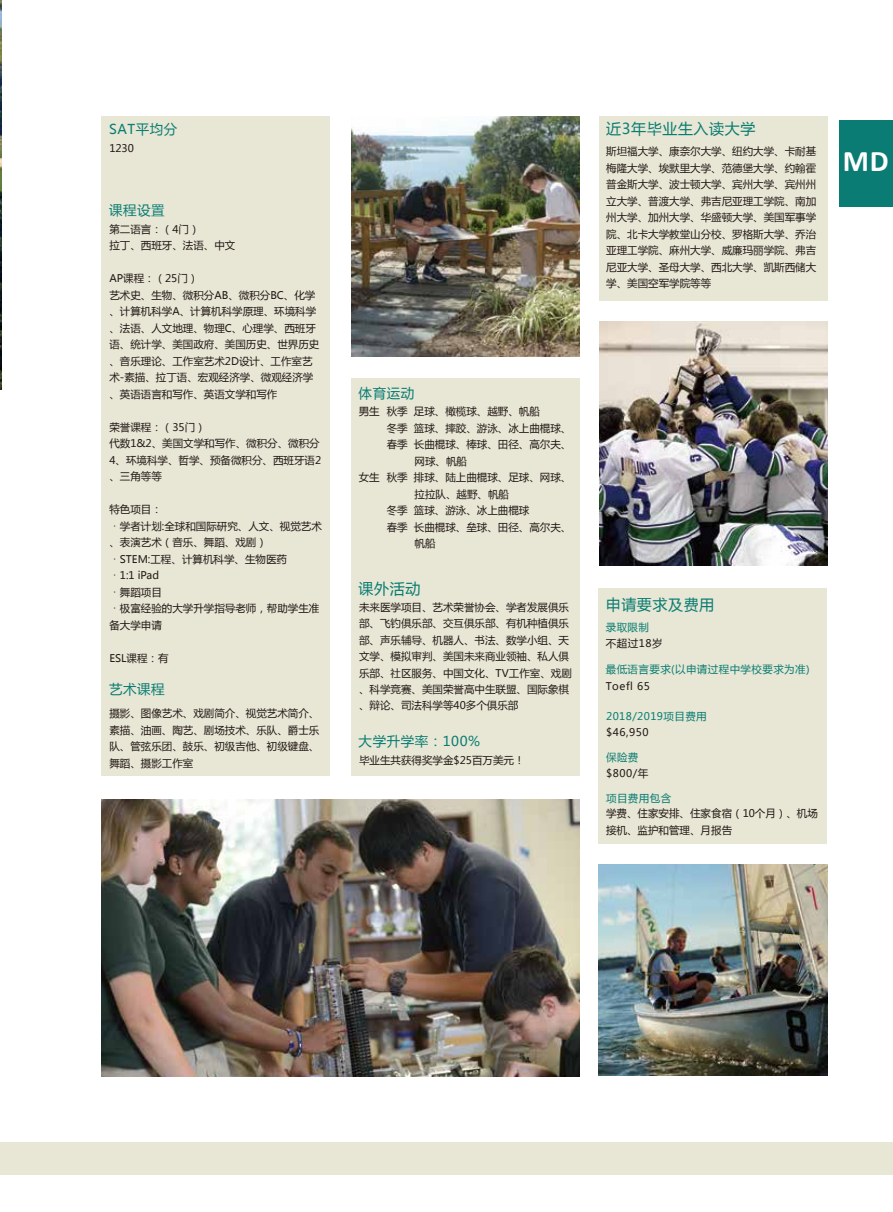
<style>
.page{position:relative;width:893px;height:1212px;background:#fff}
.page>*{position:absolute;margin:0;border:0;box-sizing:border-box;transform-origin:0 0}
.t1{font:700 30px "Calibri";color:#fff}
.t2{font:15px "Microsoft Ya Hei";letter-spacing:.04em;color:#0a7c73}
.t3{font:13.5px "Microsoft Ya Hei";letter-spacing:.04em;color:#0a7c73}
.t4{font:10.5px/16.5px "Microsoft Ya Hei";color:#221815}
.t5{font:10.5px "Microsoft Ya Hei";letter-spacing:.04em;color:#0a7c73}
.s1{font-family:"Adobe Song Std";font-weight:300}
</style>
<div class="page">
<div style="left:599px;top:116px;width:228px;height:184px;background:#e8e7d5"></div>
<div style="left:598px;top:588px;width:229px;height:255px;background:#e8e7d5"></div>
<div style="left:351px;top:378px;width:228px;height:398px;background:#e8e7d5"></div>
<div style="left:102px;top:116px;width:228px;height:660px;background:#e8e7d5"></div>
<img style="left:0;top:0;width:2px;height:389px">
<div style="left:0;top:1143px;width:893px;height:32px;background:#e8e7d5"></div>
<div style="left:840px;top:120px;width:53px;height:86px;background:#0a7c73"></div>
<img style="left:352px;top:116px;width:227px;height:241px">
<img style="left:599px;top:321px;width:228px;height:244px">
<img style="left:599px;top:865px;width:228px;height:210px">
<img style="left:102px;top:799px;width:477px;height:277px">
<p class="t3" style="left:109px;top:120px;width:70px">SAT平均分</p>
<p class="t4" style="left:109px;top:139px;width:26px">1230</p>
<p class="t3" style="left:109px;top:201px;width:57px">课程设置</p>
<p class="t4" style="left:109px;top:221px;width:127px">第二语言：（4门）<br>拉丁、西班牙、法语、中文</p>
<p class="t4" style="left:109px;top:270px;width:211px">AP课程：（25门）<br>艺术史、生物、微积分AB、微积分BC、化学、计算机科学A、计算机科学原理、环境科学、法语、人文地理、物理C、心理学、西班牙语、统计学、美国政府、美国历史、世界历史、音乐理论、工作室艺术2D设计、工作室艺术-素描、拉丁语、宏观经济学、微观经济学、英语语言和写作、英语文学和写作</p>
<p class="t4" style="left:109px;top:419px;width:213px">荣誉课程：（35门）<br>代数1&amp;2、美国文学和写作、微积分、微积分<br>4、环境科学、哲学、预备微积分、西班牙语2、三角等等</p>
<p class="t4" style="left:109px;top:501px;width:214px">特色项目：<br><span class="s1">·</span>学者计划:全球和国际研究、人文、视觉艺术、表演艺术（音乐、舞蹈、戏剧）<br><span class="s1">·</span>STEM:工程、计算机科学、生物医药<br><span class="s1">·</span>1:1 iPad<br><span class="s1">·</span>舞蹈项目<br><span class="s1">·</span>极富经验的大学升学指导老师，帮助学生准备大学申请</p>
<p class="t4" style="left:109px;top:649px;width:61px">ESL课程：有</p>
<p class="t3" style="left:109px;top:680px;width:57px">艺术课程</p>
<p class="t4" style="left:109px;top:705px;width:211px;text-align:justify">摄影、图像艺术、戏剧简介、视觉艺术简介、素描、油画、陶艺、剧场技术、乐队、爵士乐队、管弦乐团、鼓乐、初级吉他、初级键盘、舞蹈、摄影工作室</p>
<h2 class="t2" style="left:606px;top:118px;width:151px">近3年毕业生入读大学</h2>
<p class="t4" style="left:606px;top:143px;width:211px;text-align:justify">斯坦福大学、康奈尔大学、纽约大学、卡耐基梅隆大学、埃默里大学、范德堡大学、约翰霍普金斯大学、波士顿大学、宾州大学、宾州州立大学、普渡大学、弗吉尼亚理工学院、南加州大学、加州大学、华盛顿大学、美国军事学院、北卡大学教堂山分校、罗格斯大学、乔治亚理工学院、麻州大学、威廉玛丽学院、弗吉尼亚大学、圣母大学、西北大学、凯斯西储大学、美国空军学院等等</p>
<h1 class="t1" style="left:843px;top:140px;width:47px">MD</h1>
<p class="t3" style="left:359px;top:384px;width:57px">体育运动</p>
<p class="t4" style="left:387px;top:403px;width:155px">秋季 足球、橄榄球、越野、帆船</p>
<p class="t4" style="left:387px;top:419px;width:186px">冬季 篮球、摔跤、游泳、冰上曲棍球、</p>
<p class="t4" style="left:387px;top:436px;width:186px">春季 长曲棍球、棒球、田径、高尔夫、</p>
<p class="t4" style="left:415px;top:452px;width:54px">网球、帆船</p>
<p class="t4" style="left:387px;top:469px;width:186px">秋季 排球、陆上曲棍球、足球、网球、</p>
<p class="t4" style="left:415px;top:485px;width:96px">拉拉队、越野、帆船</p>
<p class="t4" style="left:387px;top:502px;width:144px">冬季 篮球、游泳、冰上曲棍球</p>
<p class="t4" style="left:387px;top:518px;width:186px">春季 长曲棍球、垒球、田径、高尔夫、</p>
<p class="t4" style="left:415px;top:535px;width:22px">帆船</p>
<p class="t4" style="left:359px;top:403px;width:22px">男生</p>
<p class="t4" style="left:359px;top:469px;width:22px">女生</p>
<h2 class="t2" style="left:359px;top:578px;width:63px">课外活动</h2>
<p class="t4" style="left:359px;top:598px;width:214px">未来医学项目、艺术荣誉协会、学者发展俱乐部、飞钓俱乐部、交互俱乐部、有机种植俱乐部、声乐辅导、机器人、书法、数学小组、天文学、模拟审判、美国未来商业领袖、私人俱乐部、社区服务、中国文化、TV工作室、戏剧、科学竞赛、美国荣誉高中生联盟、国际象棋、辩论、司法科学等40多个俱乐部</p>
<p class="t3" style="left:359px;top:731px;width:123px">大学升学率：100%</p>
<p class="t4" style="left:359px;top:751px;width:167px">毕业生共获得奖学金$25百万美元！</p>
<h2 class="t2" style="left:606px;top:595px;width:110px">申请要求及费用</h2>
<p class="t5" style="left:606px;top:620px;width:45px">录取限制</p>
<p class="t5" style="left:606px;top:662px;width:205px">最低语言要求(以申请过程中学校要求为准)</p>
<p class="t4" style="left:606px;top:677px;width:46px">Toefl 65</p>
<p class="t4" style="left:606px;top:634px;width:58px">不超过18岁</p>
<p class="t5" style="left:606px;top:709px;width:102px">2018/2019项目费用</p>
<p class="t4" style="left:606px;top:724px;width:44px">$46,950</p>
<p class="t5" style="left:606px;top:750px;width:34px">保险费</p>
<p class="t4" style="left:606px;top:765px;width:44px">$800/年</p>
<p class="t5" style="left:606px;top:791px;width:67px">项目费用包含</p>
<p class="t4" style="left:606px;top:805px;width:213px">学费、住家安排、住家食宿（10个月）、机场接机、监护和管理、月报告</p>
</div>
